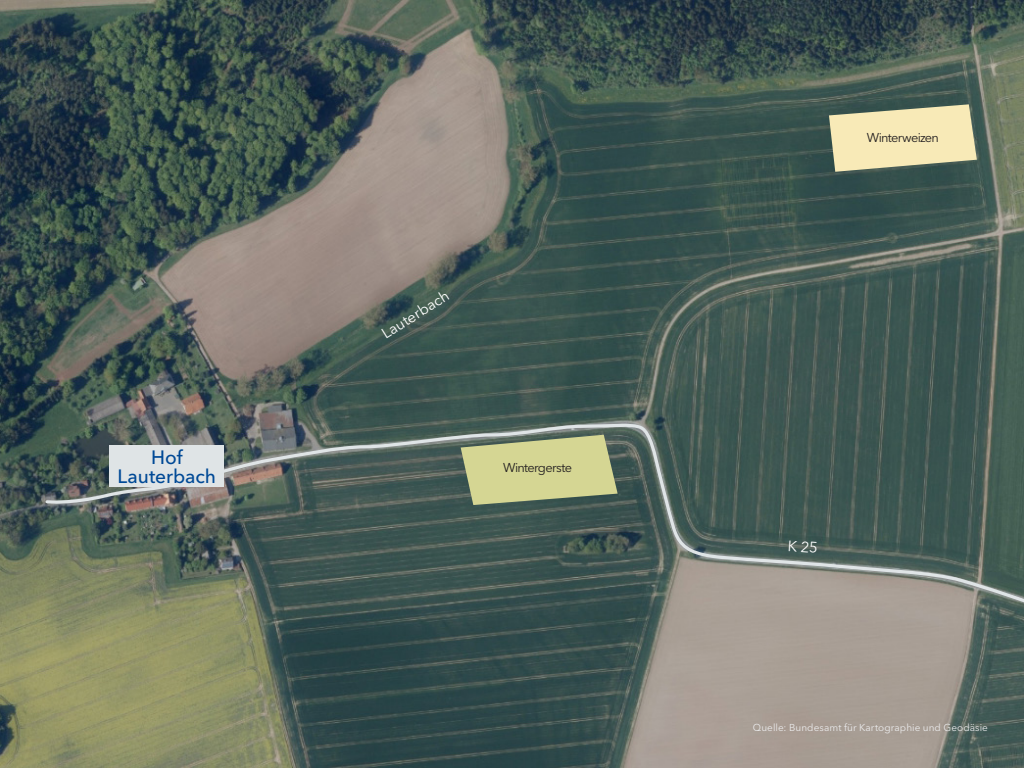
<style>
.page{position:relative;width:1024px;height:768px;background:#fff}
.page>*{position:absolute;margin:0;border:0;box-sizing:border-box;transform-origin:0 0}
.t1{font:500 19.2px/19.2px "Avenir Next LT Pro";color:#004996;text-align:center}
.t2{font:14.9px "Avenir Next LT Pro";color:#fff}
.t3{font:12.8px "Avenir Next LT Pro";letter-spacing:-.055em;color:#231f20}
.t4{font:10px "Avenir Next LT Pro";letter-spacing:.005em;color:#ebebec}
</style>
<div class="page">
<img style="left:0;top:0;width:1024px;height:768px">
<svg style="left:44px;top:423px;width:980px;height:181px;background:#54645e"></svg>
<div style="left:109px;top:445px;width:115px;height:42px;background:#dfe4e6"></div>
<svg style="left:461px;top:435px;width:157px;height:70px;background:#b6bb86"></svg>
<svg style="left:829px;top:104px;width:148px;height:68px;background:#cfcaa1"></svg>
<svg style="left:789px;top:540px;width:28px;height:13px"></svg>
<p class="t1" style="left:118px;top:448px;width:100px">Hof<br>Lauterbach</p>
<p class="t2" style="left:378px;top:327px;width:78px;rotate:-32deg">Lauterbach</p>
<p class="t3" style="left:503px;top:460px;width:70px">Wintergerste</p>
<p class="t3" style="left:867px;top:129px;width:74px">Winterweizen</p>
<p class="t4" style="left:753px;top:721px;width:237px">Quelle: Bundesamt für Kartographie und Geodäsie</p>
</div>
